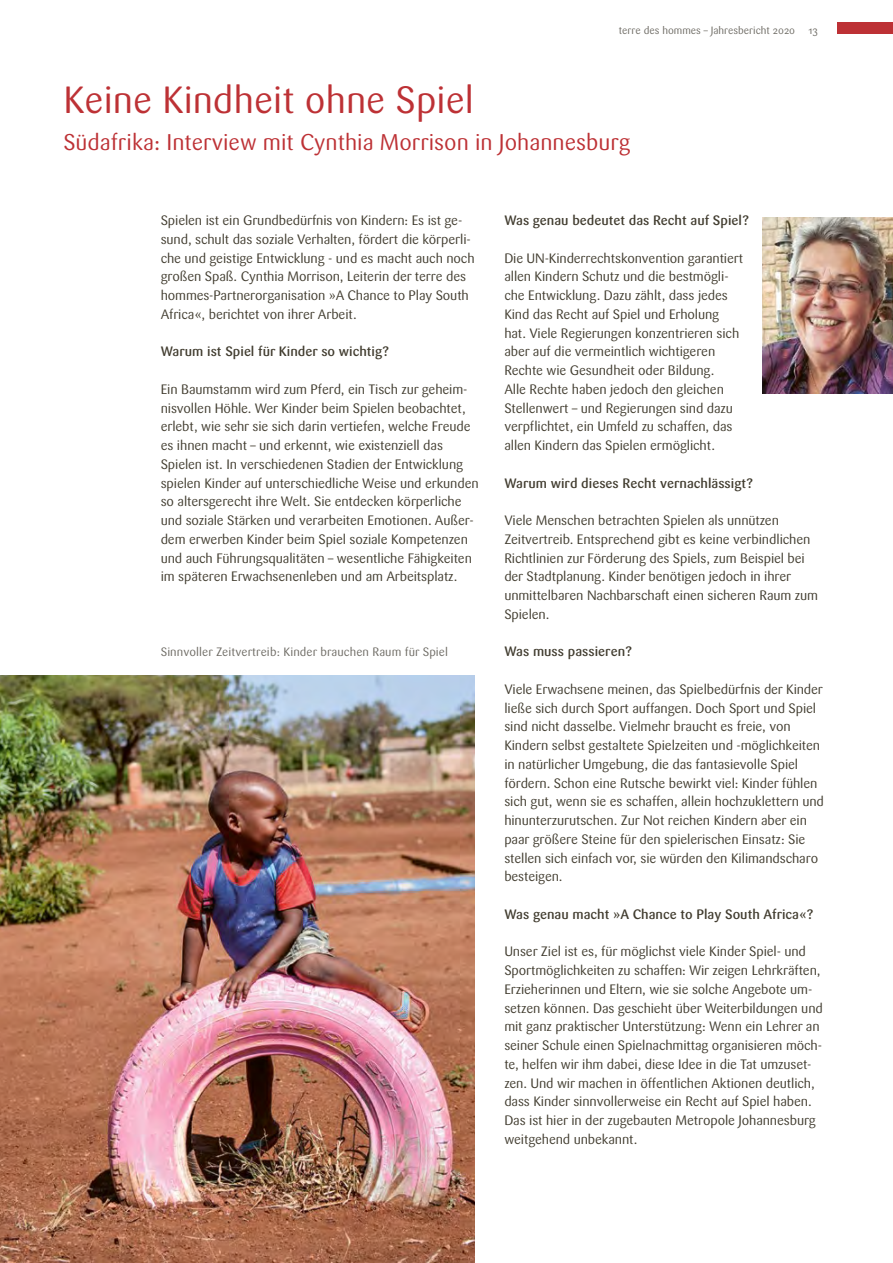
<style>
.page{position:relative;width:893px;height:1263px;background:#fff}
.page>*{position:absolute;margin:0;border:0;box-sizing:border-box;transform-origin:0 0}
.H1_T1_nicht-ToC{font:37.5px "Sari OT";color:#bd3135}
.H2_T2{font:22.5px "Sari OT";color:#bd3135}
.P_Erster{font:13.5px/18.8px "Sari OT";letter-spacing:-.01em;color:#413c2f}
.P_Erster_Frage{font:500 13.5px "Sari OT";color:#413c2f}
.t1{font:12px "Sari OT";letter-spacing:.005em;color:#6d6a63}
.t2{font:10.5px "Sari OT";color:#6d6a63}
</style>
<div class="page">
<div style="left:837px;top:22px;width:56px;height:12px;background:#bd3135"></div>
<img style="left:0;top:675px;width:475px;height:588px">
<img style="left:762px;top:217px;width:131px;height:177px">
<p class="t2" style="left:619px;top:24px;width:178px">terre des hommes – Jahresbericht 2020</p>
<p class="t2" style="left:808px;top:24px;width:11px">13</p>
<h1 class="H1_T1_nicht-ToC" style="left:63px;top:75px;width:412px">Keine Kindheit ohne Spiel</h1>
<h2 class="H2_T2" style="left:63px;top:128px;width:569px">Südafrika: Interview mit Cynthia Morrison in Johannesburg</h2>
<p class="P_Erster" style="left:161px;top:211px;width:315px">Spielen ist ein Grundbedürfnis von Kindern: Es ist ge&shy;sund, schult das soziale Verhalten, fördert die körperli&shy;che und geistige Entwicklung - und es macht auch noch großen Spaß. Cynthia Morrison, Leiterin der terre des hommes-Partnerorganisation »A Chance to Play South Africa«, berichtet von ihrer Arbeit.</p>
<p class="P_Erster_Frage" style="left:161px;top:343px;width:230px">Warum ist Spiel für Kinder so wichtig?</p>
<p class="P_Erster" style="left:161px;top:380px;width:319px">Ein Baumstamm wird zum Pferd, ein Tisch zur geheim&shy;nisvollen Höhle. Wer Kinder beim Spielen beobachtet, erlebt, wie sehr sie sich darin vertiefen, welche Freude es ihnen macht – und erkennt, wie existenziell das Spielen ist. In verschiedenen Stadien der Entwicklung spielen Kinder auf unterschiedliche Weise und erkunden so altersgerecht ihre Welt. Sie entdecken körperliche und soziale Stärken und verarbeiten Emotionen. Außer&shy;dem erwerben Kinder beim Spiel soziale Kompetenzen und auch Führungsqualitäten – wesentliche Fähigkeiten im späteren Erwachsenenleben und am Arbeitsplatz.</p>
<p class="t1" style="left:161px;top:644px;width:289px">Sinnvoller Zeitvertreib: Kinder brauchen Raum für Spiel</p>
<p class="P_Erster_Frage" style="left:504px;top:212px;width:246px">Was genau bedeutet das Recht auf Spiel?</p>
<p class="P_Erster" style="left:504px;top:248px;width:240px">Die UN-Kinderrechtskonvention garantiert allen Kindern Schutz und die bestmögli&shy;che Entwicklung. Dazu zählt, dass jedes Kind das Recht auf Spiel und Erholung hat. Viele Regierungen konzentrieren sich aber auf die vermeintlich wichtigeren Rechte wie Gesundheit oder Bildung.<br>Alle Rechte haben jedoch den gleichen Stellenwert – und Regierungen sind dazu verpflichtet, ein Umfeld zu schaffen, das allen Kindern das Spielen ermöglicht.</p>
<p class="P_Erster_Frage" style="left:504px;top:474px;width:251px">Warum wird dieses Recht vernachlässigt?</p>
<p class="P_Erster" style="left:504px;top:511px;width:315px">Viele Menschen betrachten Spielen als unnützen Zeitvertreib. Entsprechend gibt es keine verbindlichen Richtlinien zur Förderung des Spiels, zum Beispiel bei der Stadtplanung. Kinder benötigen jedoch in ihrer unmittelbaren Nachbarschaft einen sicheren Raum zum Spielen.</p>
<p class="P_Erster_Frage" style="left:504px;top:643px;width:130px">Was muss passieren?</p>
<p class="P_Erster" style="left:504px;top:680px;width:321px">Viele Erwachsene meinen, das Spielbedürfnis der Kinder ließe sich durch Sport auffangen. Doch Sport und Spiel sind nicht dasselbe. Vielmehr braucht es freie, von Kindern selbst gestaltete Spielzeiten und -möglichkeiten in natürlicher Umgebung, die das fantasievolle Spiel fördern. Schon eine Rutsche bewirkt viel: Kinder fühlen sich gut, wenn sie es schaffen, allein hochzuklettern und hinunterzurutschen. Zur Not reichen Kindern aber ein paar größere Steine für den spielerischen Einsatz: Sie stellen sich einfach vor, sie würden den Kilimandscharo besteigen.</p>
<p class="P_Erster_Frage" style="left:504px;top:905px;width:311px">Was genau macht »A Chance to Play South Africa«?</p>
<p class="P_Erster" style="left:504px;top:942px;width:320px">Unser Ziel ist es, für möglichst viele Kinder Spiel- und Sportmöglichkeiten zu schaffen: Wir zeigen Lehrkräften, Erzieherinnen und Eltern, wie sie solche Angebote um&shy;setzen können. Das geschieht über Weiterbildungen und mit ganz praktischer Unterstützung: Wenn ein Lehrer an seiner Schule einen Spielnachmittag organisieren möch&shy;te, helfen wir ihm dabei, diese Idee in die Tat umzuset&shy;zen. Und wir machen in öffentlichen Aktionen deutlich, dass Kinder sinnvollerweise ein Recht auf Spiel haben.<br>Das ist hier in der zugebauten Metropole Johannesburg weitgehend unbekannt.</p>
</div>
